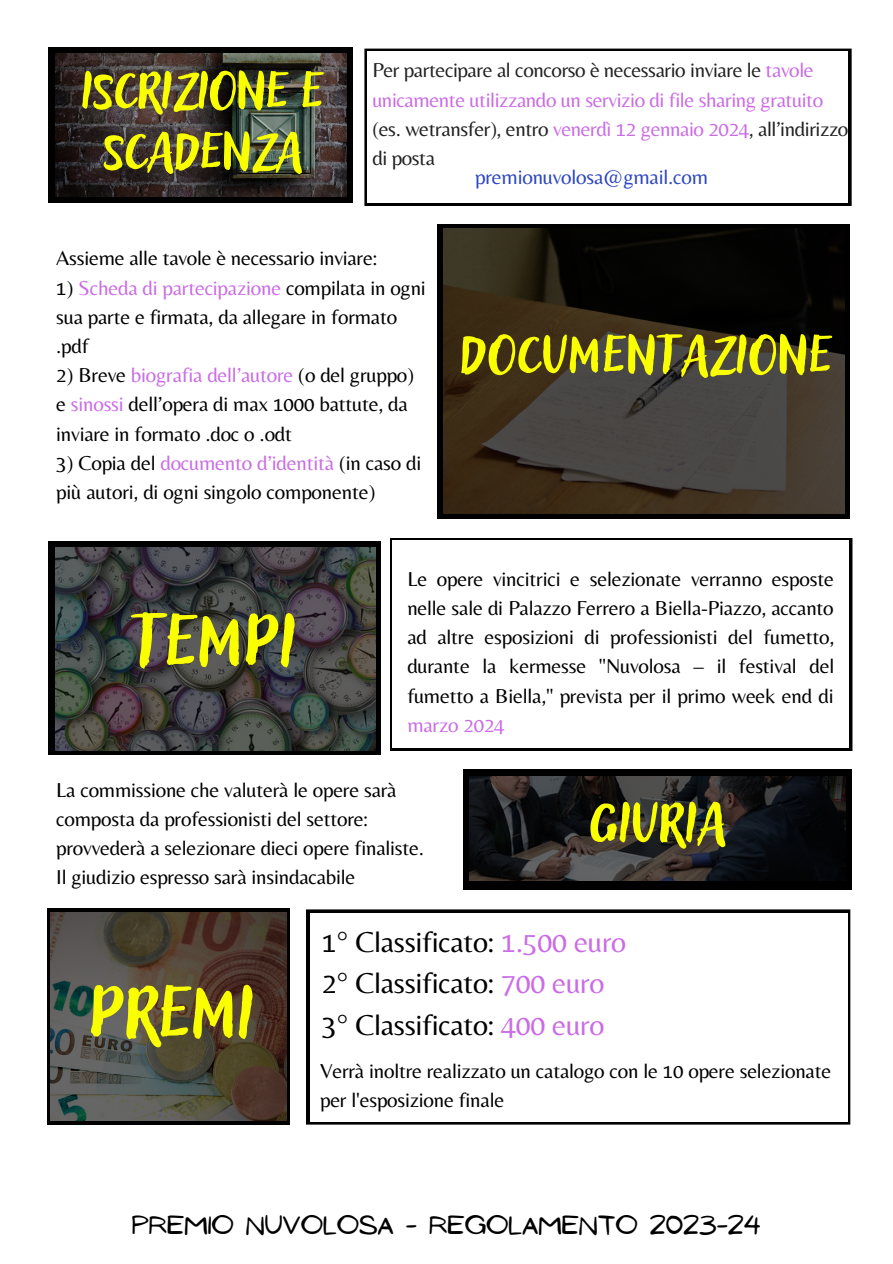
<style>
.page{position:relative;width:893px;height:1264px;background:#fff}
.page>*{position:absolute;margin:0;border:0;box-sizing:border-box;transform-origin:0 0}
.t1{font:95.85px "Adlery Pro Blockletter";color:#faff00}
.t2{font:72px "Adlery Pro Blockletter";letter-spacing:.01em;color:#faff00}
.t3{font:69px "Adlery Pro Blockletter";letter-spacing:.015em;color:#faff00}
.t4{font:67.05px/60.8px "Adlery Pro Blockletter";color:#faff00;text-align:center}
.t5{font:30px "Belleza";letter-spacing:-.01em;color:#000}
.t6{font:24px "NF Ananias Regular";color:#000}
.t7{font:21px/29.2px "Belleza";letter-spacing:-.01em;color:#000}
.t8{font:21px/29.2px "Belleza";letter-spacing:-.02em;color:#222}
.t9{font:21px "Belleza";letter-spacing:-.01em;color:#2c46c2}
.s1{color:#cb6ce6}
</style>
<div class="page">
<div style="left:48px;top:47px;width:305px;height:155px;background:#000"></div>
<img style="left:55px;top:53px;width:291px;height:144px">
<div style="left:48px;top:541px;width:333px;height:214px;background:#000"></div>
<svg style="left:47px;top:908px;width:243px;height:216px;background:#090807"></svg>
<div style="left:437px;top:225px;width:412px;height:294px;background:#000"></div>
<img style="left:443px;top:228px;width:401px;height:285px">
<img style="left:50px;top:912px;width:236px;height:208px">
<svg style="left:364px;top:49px;width:487px;height:157px;fill:#000"></svg>
<svg style="left:390px;top:538px;width:462px;height:212px;fill:#000"></svg>
<svg style="left:306px;top:909px;width:544px;height:215px;background:#313131"></svg>
<div style="left:367px;top:52px;width:480px;height:150px;background:#fff"></div>
<div style="left:392px;top:541px;width:457px;height:206px;background:#fff"></div>
<div style="left:309px;top:913px;width:538px;height:208px;background:#fff"></div>
<div style="left:462px;top:768px;width:389px;height:121px;background:#000"></div>
<img style="left:469px;top:776px;width:376px;height:104px">
<img style="left:55px;top:547px;width:321px;height:203px">
<p class="t4" style="left:81px;top:53px;width:244px">ISCRIZIONE E<br>SCADENZA</p>
<p class="t8" style="left:372px;top:55px;width:477px">Per partecipare al concorso è necessario inviare le <span class="s1">tavole unicamente utilizzando un servizio di file sharing gratuito </span>(es. wetransfer), entro <span class="s1">venerdì 12 gennaio 2024</span>, all’indirizzo di posta</p>
<p class="t9" style="left:475px;top:164px;width:234px">premionuvolosa@gmail.com</p>
<p class="t7" style="left:56px;top:243px;width:322px">Assieme alle tavole è necessario inviare:</p>
<p class="t7" style="left:56px;top:272px;width:371px">1) <span class="s1">Scheda di partecipazione</span> compilata in ogni sua parte e firmata, da allegare in formato .pdf</p>
<p class="t7" style="left:56px;top:360px;width:359px">2) Breve <span class="s1">biografia dell’autore</span> (o del gruppo) e <span class="s1">sinossi</span> dell’opera di max 1000 battute, da inviare in formato .doc o .odt</p>
<p class="t7" style="left:56px;top:448px;width:366px">3) Copia del <span class="s1">documento d’identità</span> (in caso di più autori, di ogni singolo componente)</p>
<p class="t3" style="left:459px;top:307px;width:374px">DOCUMENTAZIONE</p>
<p class="t1" style="left:132px;top:575px;width:166px">TEMPI</p>
<p class="t7" style="left:407px;top:563px;width:428px;text-align:justify">Le opere vincitrici e selezionate verranno esposte nelle sale di Palazzo Ferrero a Biella-Piazzo, accanto ad altre esposizioni di professionisti del fumetto, durante la kermesse "Nuvolosa – il festival del fumetto a Biella," prevista per il primo week end di <span class="s1">marzo 2024</span></p>
<p class="t7" style="left:56px;top:774px;width:369px">La commissione che valuterà le opere sarà composta da professionisti del settore: provvederà a selezionare dieci opere finaliste.</p>
<p class="t7" style="left:56px;top:862px;width:300px">Il giudizio espresso sarà insindacabile</p>
<p class="t2" style="left:589px;top:773px;width:137px">GIURIA</p>
<p class="t1" style="left:89px;top:947px;width:166px">PREMI</p>
<p class="t5" style="left:322px;top:923px;width:306px">1° Classificato: <span class="s1">1.500 euro</span></p>
<p class="t5" style="left:322px;top:965px;width:284px">2° Classificato: <span class="s1">700 euro</span></p>
<p class="t5" style="left:322px;top:1007px;width:284px">3° Classificato: <span class="s1">400 euro</span></p>
<p class="t7" style="left:320px;top:1056px;width:512px">Verrà inoltre realizzato un catalogo con le 10 opere selezionate per l'esposizione finale</p>
<p class="t6" style="left:132px;top:1211px;width:630px">PREMIO NUVOLOSA - REGOLAMENTO 2023-24</p>
</div>
